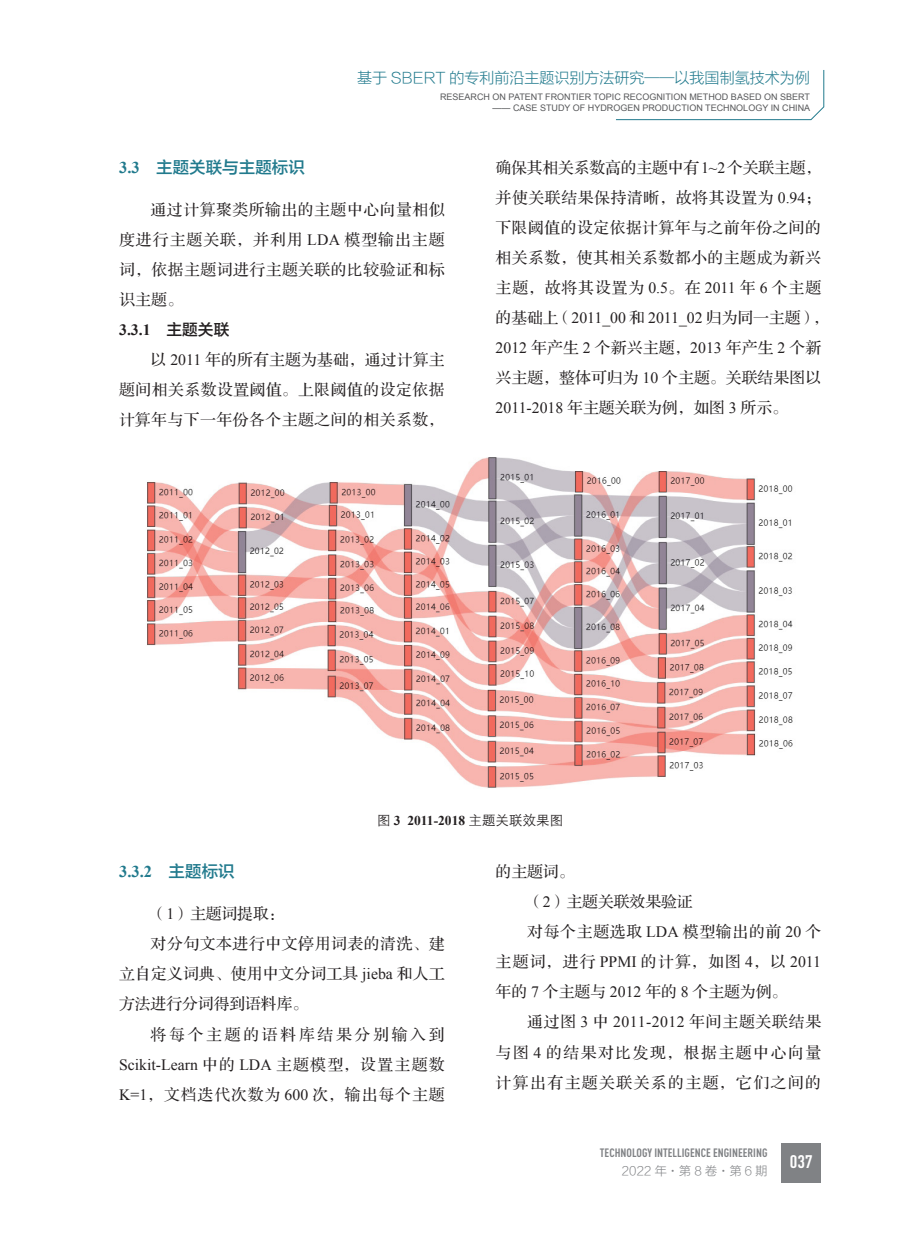
<style>
.page{position:relative;width:919px;height:1238px;background:#fff}
.page>*{position:absolute;margin:0;border:0;box-sizing:border-box;transform-origin:0 0}
.情报标题2{font:16.5px "FZLTZHK GBK1 0";color:#217a8d}
.情报标题2-2{font:700 16.5px "Times New Roman";color:#217a8d}
.情报正文{font:15.75px/30px "FZS3 K GBK1 0";letter-spacing:.035em;color:#231f20;text-align:justify}
.情报正文-2{font:15.75px "FZS3 K GBK1 0";color:#231f20}
.情报标题3{font:700 15.75px "Times New Roman";color:#231f20}
.t1{font:15px "FZLTXHJW GB1 0";color:#217a8d}
.情报图题{font:700 13.5px "Times New Roman";color:#231f20}
.t2{font:700 12px "DIN Cond";color:#808285}
.t3{font:12px "FZLTXHJW GB1 0";letter-spacing:.02em;color:#808285}
.t4{font:9px/10.8px "Arial";color:#57585a;text-align:right}
.s1{font-family:"Times New Roman";font-weight:700}
.s2{font-family:"Times New Roman"}
.s3{font-family:"FZLTZHK GBK1 0";font-weight:400}
.s4{font-family:"FZZDXK GBK1 0";font-weight:400}
.s5{font-family:"FZSYJW GB1 0"}
</style>
<div class="page">
<svg style="left:616px;top:70px;width:208px;height:50px"></svg>
<div style="left:781px;top:1142px;width:40px;height:40px;background:#808285"></div>
<img style="left:147px;top:457px;width:646px;height:331px">
<p class="t1" style="left:357px;top:70px;width:454px">基于 SBERT 的专利前沿主题识别方法研究——以我国制氢技术为例</p>
<p class="t4" style="left:440px;top:91px;width:371px">RESEARCH ON PATENT FRONTIER TOPIC RECOGNITION METHOD BASED ON SBERT —— CASE STUDY OF HYDROGEN PRODUCTION TECHNOLOGY IN CHINA</p>
<p class="情报标题2" style="left:119px;top:158px;width:187px"><span class="s1">3.3</span>　主题关联与主题标识</p>
<p class="情报正文" style="left:119px;top:195px;width:327px;text-indent:31px">通过计算聚类所输出的主题中心向量相似度进行主题关联，并利用 <span class="s2">LDA</span> 模型输出主题词，依据主题词进行主题关联的比较验证和标识主题。</p>
<p class="情报标题3" style="left:119px;top:318px;width:112px">3.3.1<span class="s3">　主题关联</span></p>
<p class="情报正文" style="left:119px;top:345px;width:327px;text-indent:31px">以 <span class="s2">2011</span> 年的所有主题为基础，通过计算主题间相关系数设置阈值。上限阈值的设定依据计算年与下一年份各个主题之间的相关系数，</p>
<p class="情报正文" style="left:495px;top:153px;width:335px;text-align:left">确保其相关系数高的主题中有<span class="s2">1~2</span>个关联主题，并使关联结果保持清晰，故将其设置为 <span class="s2">0.94</span>；下限阈值的设定依据计算年与之前年份之间的相关系数，使其相关系数都小的主题成为新兴主题，故将其设置为 <span class="s2">0.5</span>。在 <span class="s2">2011</span> 年 <span class="s2">6</span> 个主题的基础上（<span class="s2">2011_00</span> 和 <span class="s2">2011_02</span> 归为同一主题），<br><span class="s2">2012</span> 年产生 <span class="s2">2</span> 个新兴主题，<span class="s2">2013</span> 年产生 <span class="s2">2</span> 个新兴主题，整体可归为 <span class="s2">10</span> 个主题。关联结果图以<br><span class="s2">2011-2018</span> 年主题关联为例，如图 <span class="s2">3</span> 所示。</p>
<p class="情报图题" style="left:377px;top:810px;width:188px"><span class="s4">图</span> 3 2011-2018 <span class="s4">主题关联效果图</span></p>
<p class="情报标题2-2" style="left:119px;top:859px;width:117px">3.3.2<span class="s3">　主题标识</span></p>
<p class="情报正文" style="left:151px;top:899px;width:135px">（<span class="s2">1</span>）主题词提取：</p>
<p class="情报正文" style="left:119px;top:929px;width:327px;text-indent:31px">对分句文本进行中文停用词表的清洗、建立自定义词典、使用中文分词工具 <span class="s2">jieba</span> 和人工方法进行分词得到语料库。</p>
<p class="情报正文" style="left:119px;top:1019px;width:327px;text-indent:31px">将每个主题的语料库结果分别输入到<span class="s2">Scikit-Learn</span> 中的 <span class="s2">LDA</span> 主题模型，设置主题数<span class="s2">K=1</span>，文档迭代次数为 <span class="s2">600</span> 次，输出每个主题</p>
<p class="情报正文" style="left:495px;top:857px;width:80px">的主题词。</p>
<p class="情报正文-2" style="left:527px;top:893px;width:167px">（<span class="s2">2</span>）主题关联效果验证</p>
<p class="情报正文" style="left:495px;top:917px;width:327px;text-indent:31px">对每个主题选取 <span class="s2">LDA</span> 模型输出的前 <span class="s2">20</span> 个主题词，进行 <span class="s2">PPMI</span> 的计算，如图 <span class="s2">4</span>，以 <span class="s2">2011</span>年的 <span class="s2">7</span> 个主题与 <span class="s2">2012</span> 年的 <span class="s2">8</span> 个主题为例。</p>
<p class="情报正文" style="left:495px;top:1007px;width:327px;text-indent:31px">通过图 <span class="s2">3</span> 中 <span class="s2">2011-2012</span> 年间主题关联结果与图 <span class="s2">4</span> 的结果对比发现，根据主题中心向量计算出有主题关联关系的主题，它们之间的</p>
<p class="t2" style="left:600px;top:1145px;width:169px">TECHNOLOGY INTELLIGENCE ENGINEERING</p>
<p class="t3" style="left:621px;top:1164px;width:192px">2022 年<span class="s5">·</span>第8卷<span class="s5">·</span>第 6 期 <sup>037</sup></p>
</div>
